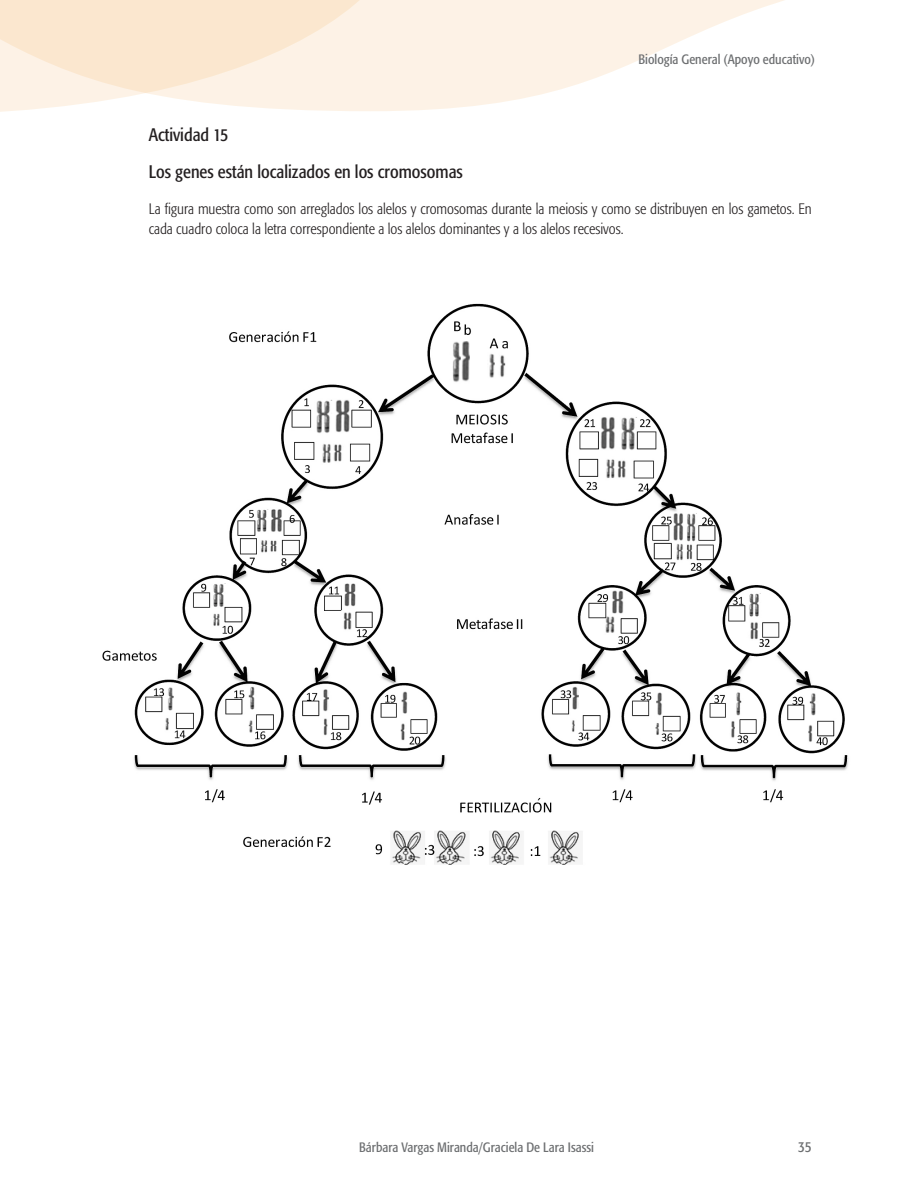
<style>
.page{position:relative;width:918px;height:1188px;background:#fff}
.page>*{position:absolute;margin:0;border:0;box-sizing:border-box;transform-origin:0 0}
.subcabeza12_pts{font:condensed 18px "Formata";color:#231f20}
._1er_parrafo{font:300 condensed 15px/19.5px "Formata";color:#231f20}
.t1{font:condensed 15px "Formata";color:#6d6f71}
.t2{font:condensed 13.5px "Formata";color:#6d6f71}
</style>
<div class="page">
<svg style="left:0;top:0;width:784px;height:111px;fill:#fdf2e6"></svg>
<img style="left:102px;top:303px;width:747px;height:562px">
<p class="t2" style="left:639px;top:51px;width:178px">Biología General (Apoyo educativo)</p>
<p class="subcabeza12_pts" style="left:149px;top:124px;width:81px">Actividad 15</p>
<p class="subcabeza12_pts" style="left:149px;top:161px;width:316px">Los genes están localizados en los cromosomas</p>
<p class="_1er_parrafo" style="left:149px;top:199px;width:664px">La figura muestra como son arreglados los alelos y cromosomas durante la meiosis y como se distribuyen en los gametos. En cada cuadro coloca la letra correspondiente a los alelos dominantes y a los alelos recesivos.</p>
<p class="t2" style="left:359px;top:1139px;width:236px">Bárbara Vargas Miranda/Graciela De Lara Isassi</p>
<p class="t1" style="left:798px;top:1138px;width:15px">35</p>
</div>
